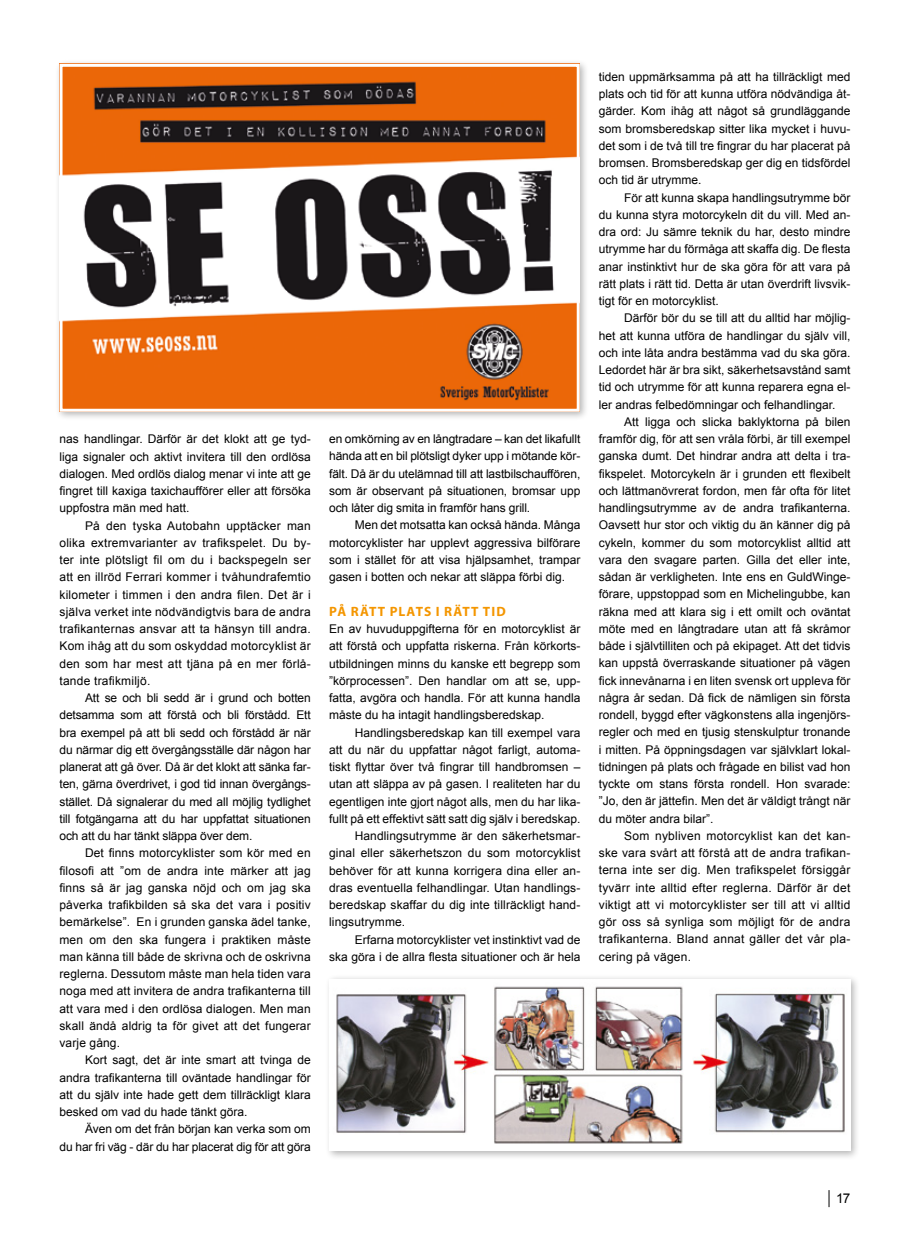
<style>
.page{position:relative;width:910px;height:1242px;background:#fff}
.page>*{position:absolute;margin:0;border:0;box-sizing:border-box;transform-origin:0 0}
.t1{font:700 13.5px "Myriad Pro";letter-spacing:.08em;color:#f49600}
.t2{font:13.5px "Arial";color:#000}
.t3{font:12px/17.2px "Arial";color:#000;text-align:justify}
</style>
<div class="page">
<div style="left:325px;top:974px;width:535px;height:186px;background:#000;opacity:.3"></div>
<img style="left:334px;top:983px;width:512px;height:164px">
<div style="left:55px;top:59px;width:534px;height:362px;background:#000;opacity:.3"></div>
<img style="left:64px;top:68px;width:512px;height:340px">
<div style="left:60px;top:64px;width:520px;height:348px;border:3px solid #fff"></div>
<svg style="left:829px;top:1190px;width:1px;height:17px"></svg>
<p class="t3" style="left:60px;top:431px;width:253px">nas handlingar. Därför är det klokt att ge tyd&shy;liga signaler och aktivt invitera till den ordlösa dialogen. Med ordlös dialog menar vi inte att ge fingret till kaxiga taxichaufförer eller att försöka uppfostra män med hatt.</p>
<p class="t3" style="left:60px;top:517px;width:253px;text-indent:26px">På den tyska Autobahn upptäcker man olika extremvarianter av trafikspelet. Du by&shy;ter inte plötsligt fil om du i backspegeln ser att en illröd Ferrari kommer i tvåhundrafemtio kilometer i timmen i den andra filen. Det är i själva verket inte nödvändigtvis bara de andra trafikanternas ansvar att ta hänsyn till andra.<br>Kom ihåg att du som oskyddad motorcyklist är den som har mest att tjäna på en mer förlå&shy;tande trafikmiljö.</p>
<p class="t3" style="left:60px;top:689px;width:253px;text-indent:26px">Att se och bli sedd är i grund och botten detsamma som att förstå och bli förstådd. Ett bra exempel på att bli sedd och förstådd är när du närmar dig ett övergångsställe där någon har planerat att gå över. Då är det klokt att sänka far&shy;ten, gärna överdrivet, i god tid innan övergångs&shy;stället. Då signalerar du med all möjlig tydlighet till fotgängarna att du har uppfattat situationen och att du har tänkt släppa över dem.</p>
<p class="t3" style="left:60px;top:844px;width:253px;text-indent:26px">Det finns motorcyklister som kör med en filosofi att ”om de andra inte märker att jag finns så är jag ganska nöjd och om jag ska påverka trafikbilden så ska det vara i positiv bemärkelse”. En i grunden ganska ädel tanke, men om den ska fungera i praktiken måste man känna till både de skrivna och de oskrivna reglerna. Dessutom måste man hela tiden vara noga med att invitera de andra trafikanterna till att vara med i den ordlösa dialogen. Men man skall ändå aldrig ta för givet att det fungerar varje gång.</p>
<p class="t3" style="left:60px;top:1051px;width:253px;text-indent:26px">Kort sagt, det är inte smart att tvinga de andra trafikanterna till oväntade handlingar för att du själv inte hade gett dem tillräckligt klara besked om vad du hade tänkt göra.</p>
<p class="t3" style="left:60px;top:1120px;width:253px;text-align:right">Även om det från början kan verka som om<br>du har fri väg - där du har placerat dig för att göra</p>
<p class="t3" style="left:329px;top:430px;width:253px">en omkörning av en långtradare – kan det likafullt hända att en bil plötsligt dyker upp i mötande kör&shy;fält. Då är du utelämnad till att lastbilschauffören, som är observant på situationen, bromsar upp och låter dig smita in framför hans grill.</p>
<p class="t3" style="left:329px;top:517px;width:253px;text-indent:26px">Men det motsatta kan också hända. Många motorcyklister har upplevt aggressiva bilförare som i stället för att visa hjälpsamhet, trampar gasen i botten och nekar att släppa förbi dig.</p>
<p class="t1" style="left:329px;top:602px;width:178px">PÅ RÄTT PLATS I RÄTT TID</p>
<p class="t3" style="left:329px;top:620px;width:253px">En av huvuduppgifterna för en motorcyklist är att förstå och uppfatta riskerna. Från körkorts&shy;utbildningen minns du kanske ett begrepp som ”körprocessen”. Den handlar om att se, upp&shy;fatta, avgöra och handla. För att kunna handla måste du ha intagit handlingsberedskap.</p>
<p class="t3" style="left:355px;top:724px;width:227px">Handlingsberedskap kan till exempel vara</p>
<p class="t3" style="left:329px;top:741px;width:253px">att du när du uppfattar något farligt, automa-</p>
<p class="t3" style="left:329px;top:758px;width:253px">tiskt flyttar över två fingrar till handbromsen –</p>
<p class="t3" style="left:329px;top:776px;width:253px">utan att släppa av på gasen. I realiteten har du</p>
<p class="t3" style="left:329px;top:793px;width:253px">egentligen inte gjort något alls, men du har lika-</p>
<p class="t3" style="left:329px;top:810px;width:253px">fullt på ett effektivt sätt satt dig själv i beredskap.</p>
<p class="t3" style="left:355px;top:827px;width:227px">Handlingsutrymme är den säkerhetsmar-</p>
<p class="t3" style="left:329px;top:844px;width:253px">ginal eller säkerhetszon du som motorcyklist</p>
<p class="t3" style="left:329px;top:862px;width:253px">behöver för att kunna korrigera dina eller an-</p>
<p class="t3" style="left:329px;top:879px;width:253px">dras eventuella felhandlingar. Utan handlings-</p>
<p class="t3" style="left:329px;top:896px;width:253px">beredskap skaffar du dig inte tillräckligt hand-</p>
<p class="t3" style="left:329px;top:913px;width:78px">lingsutrymme.</p>
<p class="t3" style="left:355px;top:931px;width:227px">Erfarna motorcyklister vet instinktivt vad de</p>
<p class="t3" style="left:329px;top:948px;width:253px">ska göra i de allra flesta situationer och är hela</p>
<p class="t3" style="left:599px;top:68px;width:253px">tiden uppmärksamma på att ha tillräckligt med plats och tid för att kunna utföra nödvändiga åt&shy;gärder. Kom ihåg att något så grundläggande som bromsberedskap sitter lika mycket i huvu&shy;det som i de två till tre fingrar du har placerat på bromsen. Bromsberedskap ger dig en tidsfördel och tid är utrymme.</p>
<p class="t3" style="left:599px;top:189px;width:253px;text-indent:26px">För att kunna skapa handlingsutrymme bör du kunna styra motorcykeln dit du vill. Med an&shy;dra ord: Ju sämre teknik du har, desto mindre utrymme har du förmåga att skaffa dig. De flesta anar instinktivt hur de ska göra för att vara på rätt plats i rätt tid. Detta är utan överdrift livsvik&shy;tigt för en motorcyklist.</p>
<p class="t3" style="left:599px;top:310px;width:253px;text-indent:26px">Därför bör du se till att du alltid har möjlig&shy;het att kunna utföra de handlingar du själv vill, och inte låta andra bestämma vad du ska göra.<br>Ledordet här är bra sikt, säkerhetsavstånd samt tid och utrymme för att kunna reparera egna el&shy;ler andras felbedömningar och felhandlingar.</p>
<p class="t3" style="left:599px;top:413px;width:253px;text-indent:26px">Att ligga och slicka baklyktorna på bilen framför dig, för att sen vråla förbi, är till exempel ganska dumt. Det hindrar andra att delta i tra&shy;fikspelet. Motorcykeln är i grunden ett flexibelt och lättmanövrerat fordon, men får ofta för litet handlingsutrymme av de andra trafikanterna.<br>Oavsett hur stor och viktig du än känner dig på cykeln, kommer du som motorcyklist alltid att vara den svagare parten. Gilla det eller inte, sådan är verkligheten. Inte ens en GuldWinge&shy;förare, uppstoppad som en Michelingubbe, kan räkna med att klara sig i ett omilt och oväntat möte med en långtradare utan att få skråmor både i självtilliten och på ekipaget. Att det tidvis kan uppstå överraskande situationer på vägen fick innevånarna i en liten svensk ort uppleva för några år sedan. Då fick de nämligen sin första rondell, byggd efter vägkonstens alla ingenjörs&shy;regler och med en tjusig stenskulptur tronande i mitten. På öppningsdagen var självklart lokal&shy;tidningen på plats och frågade en bilist vad hon tyckte om stans första rondell. Hon svarade: ”Jo, den är jättefin. Men det är väldigt trångt när du möter andra bilar”.</p>
<p class="t3" style="left:599px;top:827px;width:253px;text-indent:26px">Som nybliven motorcyklist kan det kan&shy;ske vara svårt att förstå att de andra trafikan&shy;terna inte ser dig. Men trafikspelet försiggår tyvärr inte alltid efter reglerna. Därför är det viktigt att vi motorcyklister ser till att vi alltid gör oss så synliga som möjligt för de andra trafikanterna. Bland annat gäller det vår pla&shy;cering på vägen.</p>
<p class="t2" style="left:836px;top:1189px;width:16px">17</p>
</div>
